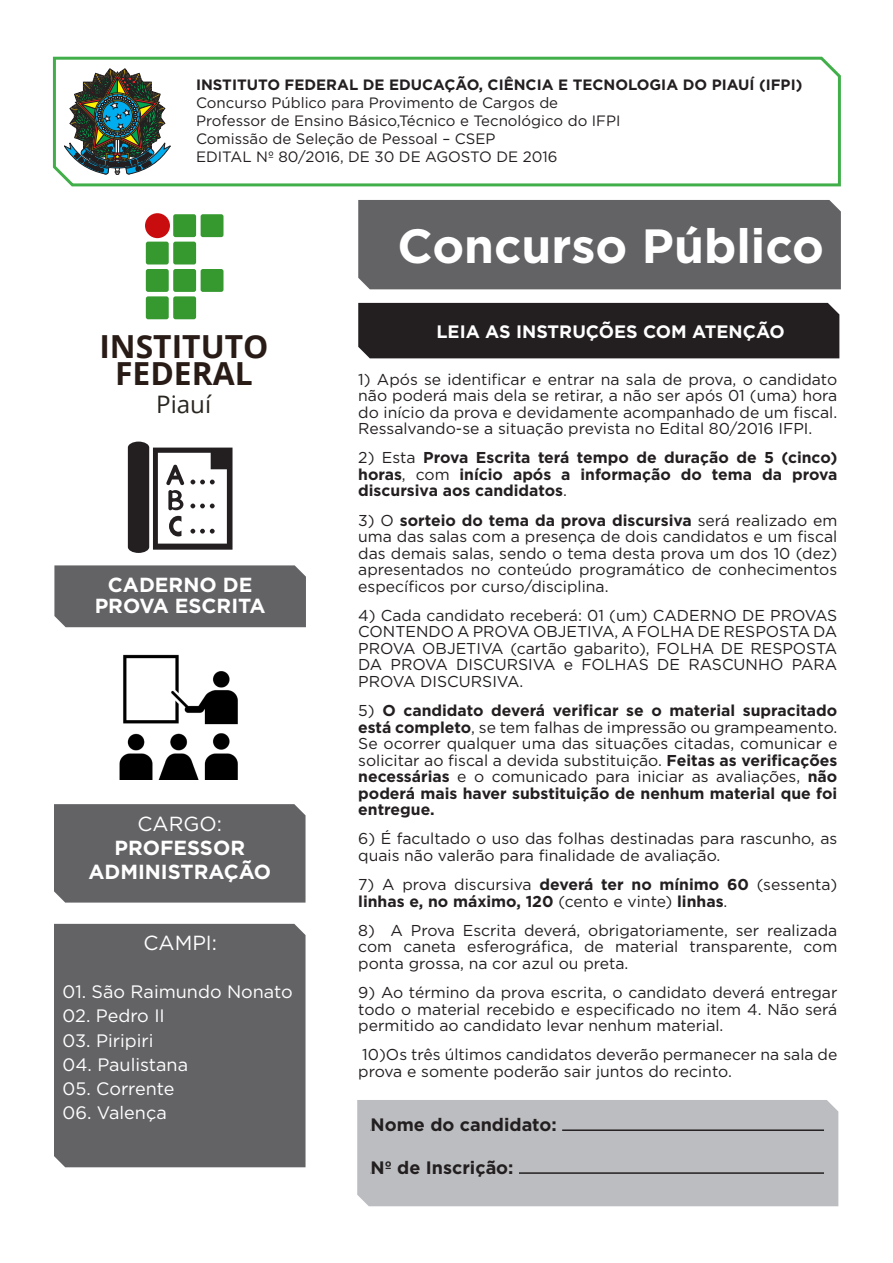
<style>
.page{position:relative;width:893px;height:1263px;background:#fff}
.page>*{position:absolute;margin:0;border:0;box-sizing:border-box;transform-origin:0 0}
.t1{font:700 48px "Gotham";color:#fff}
.t2{font:700 31.8px/27.3px "Open Sans";color:#291c17;text-align:center}
.t3{font:24.15px "Open Sans";color:#292621}
.t4{font:700 20.4px "Gotham";color:#fff}
.t5{font:20.4px "Gotham";color:#fff}
.t6{font:18px "Gotham";color:#fff}
.texto_com_FIO{font:700 18px "Gotham";color:#231f20}
.t7{font:700 18px "Gotham";color:#fff}
.espaco_em_branco{font:15.75px/16.5px "Gotham";color:#231f20;text-align:justify}
.espaco_em_branco-2{font:700 15.75px/16.5px "Gotham";color:#231f20;text-align:justify}
.cabecalho{font:15px "Gotham";color:#231f20}
.cabecalho-2{font:700 15px "Gotham";color:#231f20}
.s1{font-weight:400}
.s2{font-weight:700}
</style>
<div class="page">
<div style="left:54px;top:804px;width:252px;height:98px;background:#636366"></div>
<div style="left:54px;top:924px;width:252px;height:243px;background:#636366"></div>
<div style="left:357px;top:1100px;width:481px;height:106px;background:#bcbdc0"></div>
<hr style="left:371px;top:1129px;width:453px;height:2px;background:#231f20">
<div style="left:371px;top:1118px;width:191px;height:17px;background:#bcbdc0"></div>
<hr style="left:371px;top:1172px;width:453px;height:2px;background:#231f20">
<div style="left:371px;top:1161px;width:148px;height:17px;background:#bcbdc0"></div>
<img style="left:119px;top:655px;width:119px;height:124px">
<div style="left:54px;top:565px;width:252px;height:62px;background:#636366"></div>
<svg style="left:52px;top:56px;width:789px;height:131px"></svg>
<div style="left:173px;top:214px;width:23px;height:23px;background:#369930;border-radius:2px"></div>
<div style="left:201px;top:214px;width:22px;height:23px;background:#369930;border-radius:2px"></div>
<div style="left:201px;top:269px;width:22px;height:23px;background:#369930;border-radius:2px"></div>
<div style="left:146px;top:242px;width:23px;height:22px;background:#369930;border-radius:2px"></div>
<div style="left:173px;top:242px;width:23px;height:22px;background:#369930;border-radius:2px"></div>
<div style="left:146px;top:269px;width:23px;height:23px;background:#369930;border-radius:2px"></div>
<div style="left:173px;top:269px;width:23px;height:23px;background:#369930;border-radius:2px"></div>
<div style="left:146px;top:296px;width:23px;height:23px;background:#369930;border-radius:2px"></div>
<div style="left:173px;top:296px;width:23px;height:23px;background:#369930;border-radius:2px"></div>
<div style="left:145px;top:213px;width:25px;height:25px;background:#c90d0f;border-radius:50%"></div>
<svg style="left:128px;top:442px;width:105px;height:111px"></svg>
<div style="left:358px;top:303px;width:481px;height:55px;background:#231f20"></div>
<div style="left:358px;top:200px;width:483px;height:89px;background:#636366"></div>
<p class="cabecalho-2" style="left:196px;top:74px;width:608px">INSTITUTO FEDERAL DE EDUCAÇÃO, CIÊNCIA E TECNOLOGIA DO PIAUÍ (IFPI)</p>
<p class="cabecalho" style="left:196px;top:93px;width:364px">Concurso Público para Provimento de Cargos de</p>
<p class="cabecalho" style="left:196px;top:111px;width:426px">Professor de Ensino Básico,Técnico e Tecnológico do IFPI</p>
<p class="cabecalho" style="left:196px;top:129px;width:301px">Comissão de Seleção de Pessoal – CSEP</p>
<p class="cabecalho" style="left:196px;top:147px;width:363px">EDITAL Nº 80/2016, DE 30 DE AGOSTO DE 2016</p>
<h2 class="t2" style="left:99px;top:332px;width:171px">INSTITUTO<br>FEDERAL</h2>
<h3 class="t3" style="left:156px;top:387px;width:57px">Piauí</h3>
<p class="t4" style="left:108px;top:571px;width:146px">CADERNO DE</p>
<p class="t4" style="left:95px;top:592px;width:172px">PROVA ESCRITA</p>
<p class="t5" style="left:138px;top:811px;width:86px">CARGO:</p>
<p class="t4" style="left:114px;top:834px;width:132px">PROFESSOR</p>
<p class="t4" style="left:88px;top:859px;width:184px">ADMINISTRAÇÃO</p>
<p class="t5" style="left:144px;top:929px;width:75px">CAMPI:</p>
<p class="t6" style="left:63px;top:980px;width:232px">01. São Raimundo Nonato</p>
<p class="t6" style="left:63px;top:1004px;width:104px">02. Pedro II</p>
<p class="t6" style="left:63px;top:1029px;width:93px">03. Piripiri</p>
<p class="t6" style="left:63px;top:1053px;width:127px">04. Paulistana</p>
<p class="t6" style="left:63px;top:1077px;width:114px">05. Corrente</p>
<p class="t6" style="left:63px;top:1101px;width:106px">06. Valença</p>
<p class="t1" style="left:397px;top:214px;width:428px">Concurso Público</p>
<p class="t7" style="left:436px;top:319px;width:350px">LEIA AS INSTRUÇÕES COM ATENÇÃO</p>
<p class="espaco_em_branco" style="left:358px;top:370px;width:481px">1) Após se identificar e entrar na sala de prova, o candidato não poderá mais dela se retirar, a não ser após 01 (uma) hora do início da prova e devidamente acompanhado de um fiscal.<br>Ressalvando-se a situação prevista no Edital 80/2016 IFPI.</p>
<p class="espaco_em_branco-2" style="left:358px;top:449px;width:481px"><span class="s1">2) Esta</span> Prova Escrita terá tempo de duração de 5 (cinco) horas<span class="s1">, com</span> início após a informação do tema da prova discursiva aos candidatos<span class="s1">.</span></p>
<p class="espaco_em_branco" style="left:358px;top:511px;width:481px">3) O <span class="s2">sorteio do tema da prova discursiva</span> será realizado em uma das salas com a presença de dois candidatos e um fiscal das demais salas, sendo o tema desta prova um dos 10 (dez) apresentados no conteúdo programático de conhecimentos específicos por curso/disciplina.</p>
<p class="espaco_em_branco" style="left:358px;top:607px;width:481px">4) Cada candidato receberá: 01 (um) CADERNO DE PROVAS CONTENDO A PROVA OBJETIVA, A FOLHA DE RESPOSTA DA PROVA OBJETIVA (cartão gabarito), FOLHA DE RESPOSTA DA PROVA DISCURSIVA e FOLHAS DE RASCUNHO PARA PROVA DISCURSIVA.</p>
<p class="espaco_em_branco" style="left:358px;top:702px;width:481px">5) <span class="s2">O candidato deverá verificar se o material supracitado está completo</span>, se tem falhas de impressão ou grampeamento.<br>Se ocorrer qualquer uma das situações citadas, comunicar e solicitar ao fiscal a devida substituição. <span class="s2">Feitas as verificações necessárias</span> e o comunicado para iniciar as avaliações, <span class="s2">não poderá mais haver substituição de nenhum material que foi entregue.</span></p>
<p class="espaco_em_branco" style="left:358px;top:830px;width:481px">6) É facultado o uso das folhas destinadas para rascunho, as quais não valerão para finalidade de avaliação.</p>
<p class="espaco_em_branco-2" style="left:358px;top:876px;width:481px"><span class="s1">7) A prova discursiva</span> deverá ter no mínimo 60 <span class="s1">(sessenta) </span>linhas e, no máximo, 120 <span class="s1">(cento e vinte)</span> linhas<span class="s1">.</span></p>
<p class="espaco_em_branco" style="left:358px;top:922px;width:481px">8) A Prova Escrita deverá, obrigatoriamente, ser realizada com caneta esferográfica, de material transparente, com ponta grossa, na cor azul ou preta.</p>
<p class="espaco_em_branco" style="left:358px;top:984px;width:481px">9) Ao término da prova escrita, o candidato deverá entregar todo o material recebido e especificado no item 4. Não será permitido ao candidato levar nenhum material.</p>
<p class="espaco_em_branco" style="left:358px;top:1046px;width:481px">10)Os três últimos candidatos deverão permanecer na sala de prova e somente poderão sair juntos do recinto.</p>
<p class="texto_com_FIO" style="left:371px;top:1113px;width:188px">Nome do candidato:</p>
<p class="texto_com_FIO" style="left:371px;top:1155px;width:144px">Nº de Inscrição:</p>
</div>
